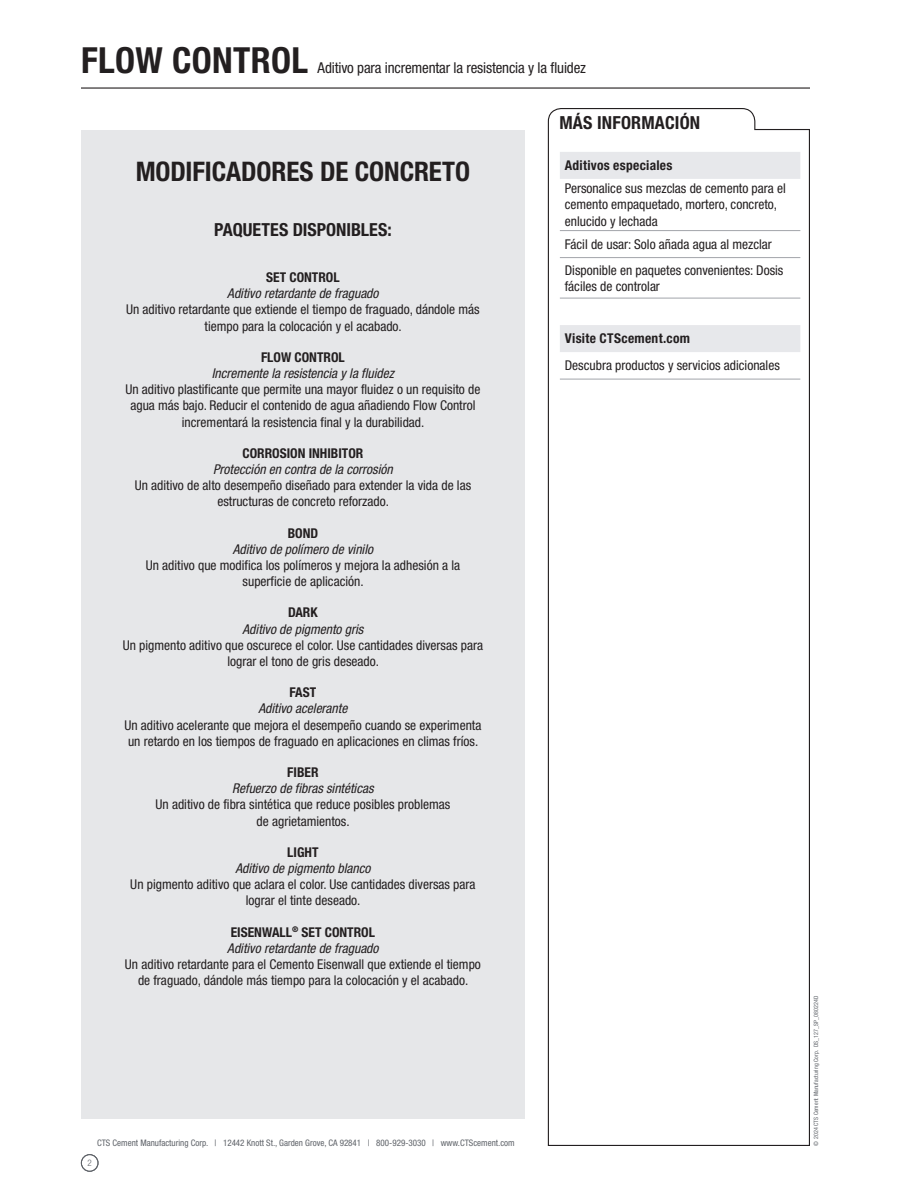
<style>
.page{position:relative;width:918px;height:1188px;background:#fff}
.page>*{position:absolute;margin:0;border:0;box-sizing:border-box;transform-origin:0 0}
.t1{font:700 condensed 36px "Helvetica Neue LT Std";letter-spacing:.01em;color:#231f20}
.t2{font:700 condensed 27px "Helvetica Neue LT Std";letter-spacing:-.005em;color:#231f20}
.t3{font:700 condensed 18px "Helvetica Neue LT Std";letter-spacing:.01em;color:#231f20}
.t4{font:condensed 15px "Helvetica Neue LT Std";letter-spacing:-.01em;color:#231f20}
.t5{font:condensed 13.5px/16.2px "Helvetica Neue LT Std";color:#231f20;text-align:center}
.t6{font:italic condensed 13.5px/16.2px "Helvetica Neue LT Std";color:#231f20}
.t7{font:700 condensed 13.5px "Helvetica Neue LT Std";color:#231f20}
.t8{font:700 condensed 13.5px "Helvetica Neue LT Std";letter-spacing:.02em;color:#231f20}
.t9{font:condensed 9px "Helvetica Neue LT Std";color:#5f6369}
.t10{font:300 condensed 9px "Helvetica Neue LT Std";color:#5f6369}
.t11{font:condensed 6px "Helvetica Neue LT Std";letter-spacing:.01em;color:#5f6369}
.s1{font-weight:700;font-style:normal}
</style>
<div class="page">
<hr style="left:81px;top:87px;width:729px;height:2px;background:#231f20">
<svg style="left:547px;top:108px;width:263px;height:1038px"></svg>
<div style="left:81px;top:130px;width:444px;height:988px;background:#e6e7e9"></div>
<div style="left:81px;top:1154px;width:17px;height:18px;border:1px solid #5f6369;border-radius:50%"></div>
<svg style="left:560px;top:152px;width:240px;height:200px"></svg>
<hr style="left:560px;top:230px;width:240px;height:1px;background:#a2a5aa">
<hr style="left:560px;top:257px;width:240px;height:1px;background:#a2a5aa">
<hr style="left:560px;top:379px;width:240px;height:1px;background:#a2a5aa">
<hr style="left:560px;top:298px;width:240px;height:1px;background:#a2a5aa">
<h1 class="t1" style="left:81px;top:39px;width:229px">FLOW CONTROL</h1>
<p class="t4" style="left:318px;top:59px;width:270px">Aditivo para incrementar la resistencia y la fluidez</p>
<h3 class="t3" style="left:559px;top:112px;width:142px">MÁS INFORMACIÓN</h3>
<h2 class="t2" style="left:136px;top:155px;width:336px">MODIFICADORES DE CONCRETO</h2>
<h3 class="t3" style="left:214px;top:219px;width:179px">PAQUETES DISPONIBLES:</h3>
<p class="t7" style="left:266px;top:269px;width:75px">SET CONTROL</p>
<p class="t6" style="left:227px;top:286px;width:153px">Aditivo retardante de fraguado</p>
<p class="t5" style="left:126px;top:302px;width:355px">Un aditivo retardante que extiende el tiempo de fraguado, dándole más tiempo para la colocación y el acabado.</p>
<p class="t7" style="left:261px;top:349px;width:85px">FLOW CONTROL</p>
<p class="t6" style="left:212px;top:366px;width:184px">Incremente la resistencia y la fluidez</p>
<p class="t5" style="left:125px;top:381px;width:357px">Un aditivo plastificante que permite una mayor fluidez o un requisito de agua más bajo. Reducir el contenido de agua añadiendo Flow Control incrementará la resistencia final y la durabilidad.</p>
<p class="t7" style="left:242px;top:445px;width:122px">CORROSION INHIBITOR</p>
<p class="t6" style="left:213px;top:462px;width:181px">Protección en contra de la corrosión</p>
<p class="t5" style="left:135px;top:477px;width:338px">Un aditivo de alto desempeño diseñado para extender la vida de las estructuras de concreto reforzado.</p>
<p class="t7" style="left:288px;top:525px;width:32px">BOND</p>
<p class="t6" style="left:233px;top:541px;width:142px">Aditivo de polímero de vinilo</p>
<p class="t5" style="left:146px;top:557px;width:316px">Un aditivo que modifica los polímeros y mejora la adhesión a la superficie de aplicación.</p>
<p class="t7" style="left:288px;top:604px;width:31px">DARK</p>
<p class="t6" style="left:243px;top:621px;width:122px">Aditivo de pigmento gris</p>
<p class="t5" style="left:123px;top:637px;width:362px">Un pigmento aditivo que oscurece el color. Use cantidades diversas para lograr el tono de gris deseado.</p>
<p class="t7" style="left:290px;top:684px;width:28px">FAST</p>
<p class="t6" style="left:258px;top:701px;width:90px">Aditivo acelerante</p>
<p class="t5" style="left:124px;top:717px;width:358px;text-align:left">Un aditivo acelerante que mejora el desempeño cuando se experimenta un retardo en los tiempos de fraguado en aplicaciones en climas fríos.</p>
<p class="t7" style="left:287px;top:764px;width:33px">FIBER</p>
<p class="t6" style="left:232px;top:781px;width:143px">Refuerzo de fibras sintéticas</p>
<p class="t5" style="left:156px;top:797px;width:296px">Un aditivo de fibra sintética que reduce posibles problemas de agrietamientos.</p>
<p class="t7" style="left:287px;top:844px;width:33px">LIGHT</p>
<p class="t6" style="left:235px;top:861px;width:137px">Aditivo de pigmento blanco</p>
<p class="t5" style="left:130px;top:876px;width:347px">Un pigmento aditivo que aclara el color. Use cantidades diversas para lograr el tinte deseado.</p>
<p class="t6" style="left:227px;top:924px;width:153px"><span class="s1">EISENWALL</span><sup>®</sup> <span class="s1">SET CONTROL<br></span>Aditivo retardante de fraguado</p>
<p class="t5" style="left:125px;top:956px;width:357px">Un aditivo retardante para el Cemento Eisenwall que extiende el tiempo de fraguado, dándole más tiempo para la colocación y el acabado.</p>
<p class="t8" style="left:565px;top:157px;width:109px">Aditivos especiales</p>
<p class="t5" style="left:565px;top:180px;width:223px;text-align:left">Personalice sus mezclas de cemento para el cemento empaquetado, mortero, concreto, enlucido y lechada</p>
<p class="t5" style="left:565px;top:231px;width:220px;line-height:25.7px;text-align:left">Fácil de usar: Solo añada agua al mezclar<br>Disponible en paquetes convenientes: Dosis</p>
<p class="t5" style="left:565px;top:278px;width:97px">fáciles de controlar</p>
<p class="t8" style="left:565px;top:330px;width:127px">Visite CTScement.com</p>
<p class="t5" style="left:565px;top:357px;width:217px">Descubra productos y servicios adicionales</p>
<p class="t9" style="left:97px;top:1137px;width:419px">CTS Cement Manufacturing Corp. | 12442 Knott St., Garden Grove, CA 92841 | 800-929-3030 | www.CTScement.com</p>
<p class="t10" style="left:88px;top:1158px;width:6px">2</p>
<p class="t11" style="left:812px;top:1146px;width:151px;rotate:-90deg">© 2024 CTS Cement Manufacturing Corp. DS_127_SP_080224D</p>
</div>
